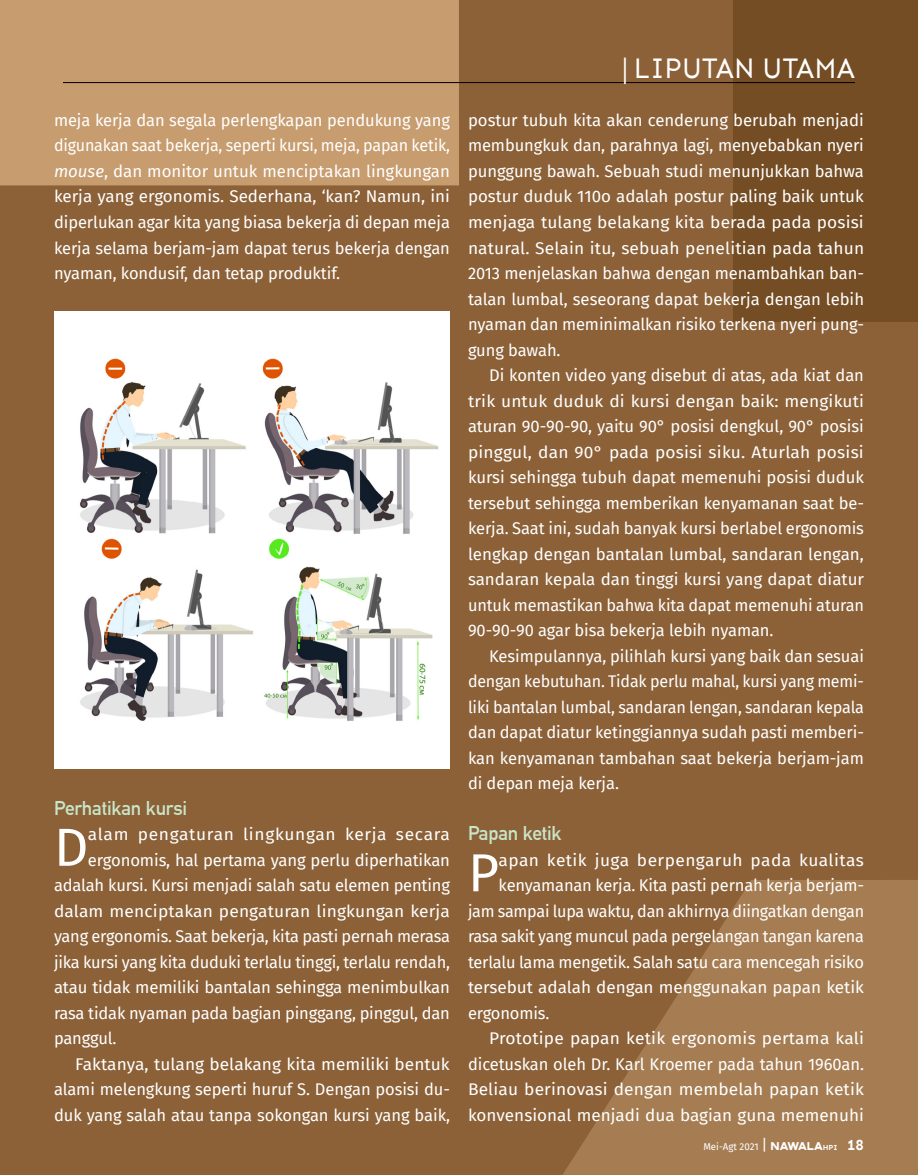
<style>
.page{position:relative;width:918px;height:1175px;background:#fff}
.page>*{position:absolute;margin:0;border:0;box-sizing:border-box;transform-origin:0 0}
.t1{font:53.55px "Fira Sans";color:#fff}
.t2{font:29.7px "Sen";color:#fff;scale:.91 1}
.t3{font:700 19.5px "DIN Alternate";letter-spacing:-.01em;color:#c8e6c9}
.t4{font:16.5px/25.5px "Fira Sans";letter-spacing:-.005em;color:#fff;text-align:justify}
.t5{font:16.5px "Fira Sans";letter-spacing:-.005em;color:#fff;scale:1.05 1}
.t6{font:16.5px "Fira Sans";letter-spacing:-.005em;color:#fff;scale:1.04 1}
.t7{font:16.5px "Fira Sans";letter-spacing:.025em;color:#fff;scale:1.05 1}
.t8{font:16.5px "Fira Sans";letter-spacing:.04em;color:#fff;scale:1.05 1}
.t9{font:9.75px "Fira Sans";color:#fff}
.s1{font-style:italic}
.s2{font-weight:800}
.s3{font-size:15px}
.s4{font-family:"Aemstel";font-size:11.25px}
.s5{font-family:"Sen";font-weight:700;font-size:7.5px}
.s6{font-family:"Sen";font-weight:700;font-size:15px}
</style>
<div class="page">
<div style="left:0;top:0;width:918px;height:1174px;background:#8c6138"></div>
<div style="left:733px;top:0;width:185px;height:321px;background:#754d24"></div>
<svg style="left:563px;top:880px;width:355px;height:294px;fill:#a67d52"></svg>
<div style="left:0;top:0;width:459px;height:185px;background:#c79c6e"></div>
<div style="left:54px;top:311px;width:396px;height:457px;background:#fff"></div>
<img style="left:79px;top:358px;width:360px;height:363px">
<hr style="left:63px;top:82px;width:792px;height:1px;background:#000">
<p class="t4" style="left:54px;top:107px;width:398px">meja kerja dan segala perlengkapan pendukung yang digunakan saat bekerja, seperti kursi, meja, papan ketik, <span class="s1">mouse</span>, dan monitor untuk menciptakan lingkungan kerja yang ergonomis. Sederhana, ‘kan? Namun, ini diperlukan agar kita yang biasa bekerja di depan meja kerja selama berjam-jam dapat terus bekerja dengan nyaman, kondusif, dan tetap produktif.</p>
<p class="t3" style="left:54px;top:793px;width:135px">Perhatikan kursi</p>
<h1 class="t1" style="left:54px;top:806px;width:36px">D</h1>
<p class="t8" style="left:88px;top:822px;width:346px">alam pengaturan lingkungan kerja secara</p>
<p class="t4" style="left:88px;top:846px;width:364px">ergonomis, hal pertama yang perlu diperhatikan</p>
<p class="t4" style="left:54px;top:872px;width:398px">adalah kursi. Kursi menjadi salah satu elemen penting</p>
<p class="t5" style="left:54px;top:898px;width:379px">dalam menciptakan pengaturan lingkungan kerja</p>
<p class="t4" style="left:54px;top:923px;width:397px">yang ergonomis. Saat bekerja, kita pasti pernah merasa</p>
<p class="t4" style="left:54px;top:948px;width:398px">jika kursi yang kita duduki terlalu tinggi, terlalu rendah,</p>
<p class="t4" style="left:54px;top:974px;width:398px">atau tidak memiliki bantalan sehingga menimbulkan</p>
<p class="t4" style="left:54px;top:999px;width:397px">rasa tidak nyaman pada bagian pinggang, pinggul, dan</p>
<p class="t4" style="left:54px;top:1025px;width:64px">panggul.</p>
<p class="t5" style="left:75px;top:1051px;width:358px">Faktanya, tulang belakang kita memiliki bentuk</p>
<p class="t4" style="left:54px;top:1076px;width:398px">alami melengkung seperti huruf S. Dengan posisi du-</p>
<p class="t4" style="left:54px;top:1101px;width:398px">duk yang salah atau tanpa sokongan kursi yang baik,</p>
<h2 class="t2" style="left:623px;top:51px;width:256px"><span class="s2">|</span> LIPUTAN UTAMA</h2>
<p class="t4" style="left:468px;top:107px;width:398px">postur tubuh kita akan cenderung berubah menjadi membungkuk dan, parahnya lagi, menyebabkan nyeri punggung bawah. Sebuah studi menunjukkan bahwa postur duduk 110o adalah postur paling baik untuk menjaga tulang belakang kita berada pada posisi natural. Selain itu, sebuah penelitian pada tahun 2013 menjelaskan bahwa dengan menambahkan ban&shy;talan lumbal, seseorang dapat bekerja dengan lebih nyaman dan meminimalkan risiko terkena nyeri pung&shy;gung bawah.</p>
<p class="t4" style="left:468px;top:362px;width:398px;text-indent:21px">Di konten video yang disebut di atas, ada kiat dan trik untuk duduk di kursi dengan baik: mengikuti aturan 90-90-90, yaitu 90° posisi dengkul, 90° posisi pinggul, dan 90° pada posisi siku. Aturlah posisi kursi sehingga tubuh dapat memenuhi posisi duduk tersebut sehingga memberikan kenyamanan saat be&shy;kerja. Saat ini, sudah banyak kursi berlabel ergonomis lengkap dengan bantalan lumbal, sandaran lengan, sandaran kepala dan tinggi kursi yang dapat diatur untuk memastikan bahwa kita dapat memenuhi aturan 90-90-90 agar bisa bekerja lebih nyaman.</p>
<p class="t4" style="left:468px;top:642px;width:398px;text-indent:21px">Kesimpulannya, pilihlah kursi yang baik dan sesuai dengan kebutuhan. Tidak perlu mahal, kursi yang memi&shy;liki bantalan lumbal, sandaran lengan, sandaran kepala dan dapat diatur ketinggiannya sudah pasti memberi&shy;kan kenyamanan tambahan saat bekerja berjam-jam di depan meja kerja.</p>
<p class="t3" style="left:468px;top:818px;width:95px">Papan ketik</p>
<h1 class="t1" style="left:468px;top:832px;width:33px">P</h1>
<p class="t7" style="left:499px;top:847px;width:349px">apan ketik juga berpengaruh pada kualitas</p>
<p class="t4" style="left:499px;top:872px;width:367px">kenyamanan kerja. Kita pasti pernah kerja berjam-</p>
<p class="t4" style="left:468px;top:897px;width:398px">jam sampai lupa waktu, dan akhirnya diingatkan dengan</p>
<p class="t4" style="left:468px;top:923px;width:398px">rasa sakit yang muncul pada pergelangan tangan karena</p>
<p class="t4" style="left:468px;top:948px;width:397px">terlalu lama mengetik. Salah satu cara mencegah risiko</p>
<p class="t6" style="left:468px;top:975px;width:382px">tersebut adalah dengan menggunakan papan ketik</p>
<p class="t4" style="left:468px;top:999px;width:83px">ergonomis.</p>
<p class="t5" style="left:489px;top:1026px;width:358px">Prototipe papan ketik ergonomis pertama kali</p>
<p class="t4" style="left:468px;top:1050px;width:397px">dicetuskan oleh Dr. Karl Kroemer pada tahun 1960an.</p>
<p class="t5" style="left:468px;top:1077px;width:379px">Beliau berinovasi dengan membelah papan ketik</p>
<p class="t6" style="left:468px;top:1102px;width:382px">konvensional menjadi dua bagian guna memenuhi</p>
<p class="t9" style="left:703px;top:1139px;width:162px">Mei-Agt 2021 <span class="s3">|</span> <span class="s4">NAWALA</span><span class="s5">HPI</span> <span class="s6">18</span></p>
</div>
